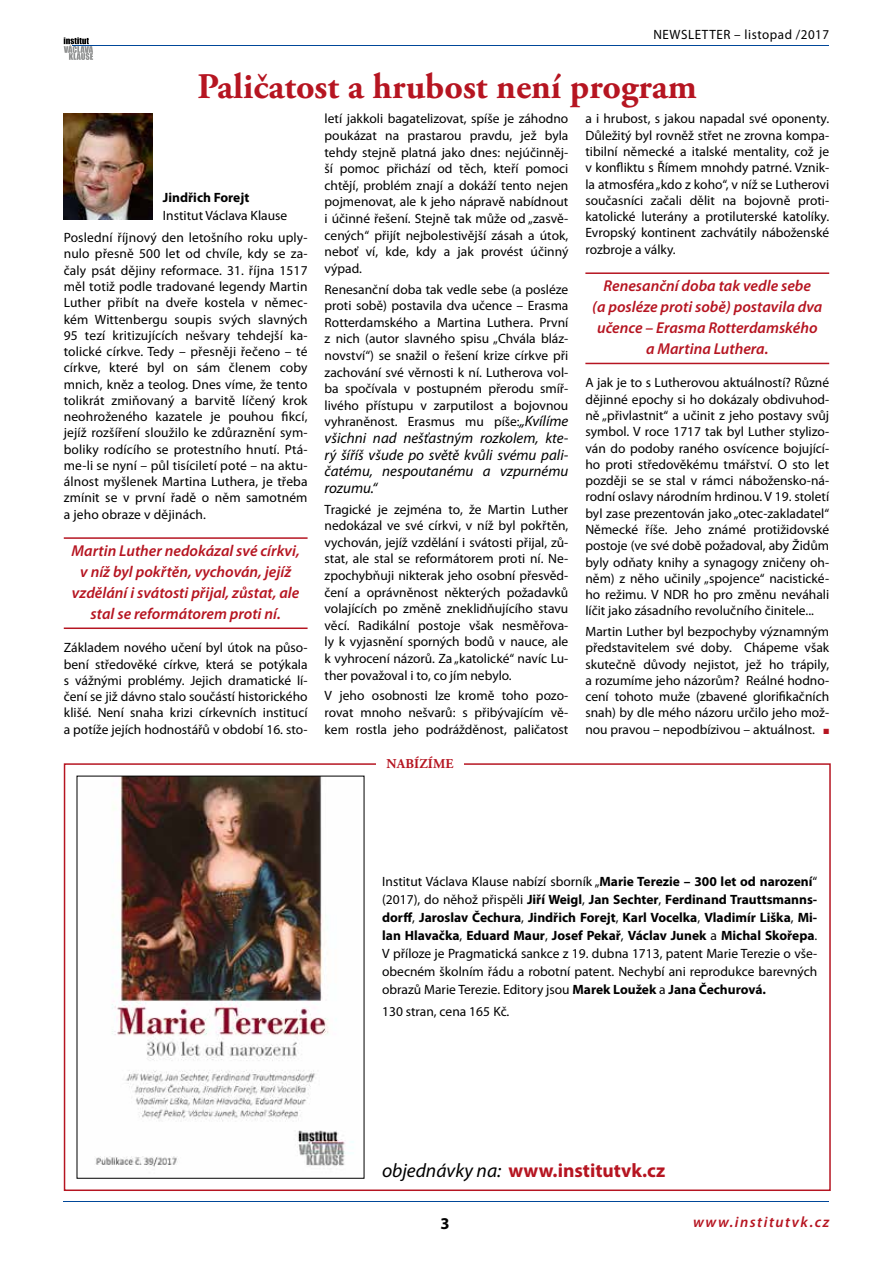
<style>
.page{position:relative;width:893px;height:1263px;background:#fff}
.page>*{position:absolute;margin:0;border:0;box-sizing:border-box;transform-origin:0 0}
.t1{font:700 36px "Adobe Garamond Pro";color:#b61521}
.t2{font:700 19.5px "Myriad Pro";color:#b61521}
.t3{font:700 16.5px "Myriad Pro";color:#000}
.t4{font:italic 600 15.75px/21px "Myriad Pro";color:#b61521;text-align:center}
.t5{font:italic 15px/16.6px "Myriad Pro";color:#000;text-align:justify}
.t6{font:italic 600 15px "Myriad Pro";letter-spacing:.1em;color:#b61521}
.t7{font:13.5px/16.6px "Myriad Pro";color:#000;text-align:justify}
.t8{font:13.5px "Myriad Pro";letter-spacing:.04em;color:#000}
.t9{font:700 13.5px "Myriad Pro";color:#000}
.t10{font:700 13.5px "Adobe Garamond Pro";letter-spacing:.015em;color:#b61521}
.s1{font-style:italic;font-size:15px}
.s2{color:#b61521}
.s3{font-weight:700}
.s4{font-weight:400;font-style:italic;color:#000}
</style>
<div class="page">
<hr style="left:64px;top:1201px;width:765px;height:1px;background:#004799">
<svg style="left:64px;top:37px;width:29px;height:23px"></svg>
<hr style="left:72px;top:45px;width:242px;height:1px;background:#004799">
<hr style="left:149px;top:45px;width:679px;height:1px;background:#004799">
<hr style="left:64px;top:537px;width:244px;height:2px;background:#b61521">
<hr style="left:64px;top:627px;width:244px;height:2px;background:#b61521">
<img style="left:63px;top:113px;width:89px;height:107px">
<hr style="left:585px;top:272px;width:244px;height:2px;background:#b61521">
<hr style="left:585px;top:363px;width:244px;height:1px;background:#b61521">
<div style="left:64px;top:763px;width:767px;height:428px;border:2px solid #b61521"></div>
<div style="left:376px;top:750px;width:88px;height:26px;background:#fff"></div>
<img style="left:95px;top:778px;width:259px;height:389px">
<div style="left:77px;top:776px;width:287px;height:403px;border:1px solid #000"></div>
<p class="t8" style="left:653px;top:27px;width:177px">NEWSLETTER – listopad /2017</p>
<h1 class="t1" style="left:197px;top:66px;width:501px">Paličatost a hrubost není program</h1>
<p class="t9" style="left:163px;top:190px;width:88px">Jindřich Forejt</p>
<p class="t7" style="left:163px;top:207px;width:126px">Institut Václava Klause</p>
<p class="t7" style="left:64px;top:230px;width:245px;line-height:16.2px">Poslední říjnový den letošního roku uply&shy;nulo přesně 500 let od chvíle, kdy se za&shy;čaly psát dějiny reformace. 31. října 1517 měl totiž podle tradované legendy Martin Luther přibít na dveře kostela v němec&shy;kém Wittenbergu soupis svých slavných 95 tezí kritizujících nešvary tehdejší ka&shy;tolické církve. Tedy – přesněji řečeno – té církve, které byl on sám členem coby mnich, kněz a teolog. Dnes víme, že tento tolikrát zmiňovaný a barvitě líčený krok neohroženého kazatele je pouhou fikcí, jejíž rozšíření sloužilo ke zdůraznění sym&shy;boliky rodícího se protestního hnutí. Ptá&shy;me-li se nyní – půl tisíciletí poté – na aktu&shy;álnost myšlenek Martina Luthera, je třeba zmínit se v první řadě o něm samotném a jeho obraze v dějinách.</p>
<p class="t4" style="left:72px;top:540px;width:230px">Martin Luther nedokázal své církvi, v níž byl pokřtěn, vychován, jejíž vzdělání i svátosti přijal, zůstat, ale stal se reformátorem proti ní.</p>
<p class="t7" style="left:64px;top:640px;width:245px;line-height:16.2px">Základem nového učení byl útok na půso&shy;bení středověké církve, která se potýkala s vážnými problémy. Jejich dramatické lí&shy;čení se již dávno stalo součástí historického klišé. Není snaha krizi církevních institucí a potíže jejích hodnostářů v období 16. sto-</p>
<p class="t7" style="left:325px;top:111px;width:245px">letí jakkoli bagatelizovat, spíše je záhodno poukázat na prastarou pravdu, jež byla tehdy stejně platná jako dnes: nejúčinněj&shy;ší pomoc přichází od těch, kteří pomoci chtějí, problém znají a dokáží tento nejen pojmenovat, ale k jeho nápravě nabídnout i účinné řešení. Stejně tak může od „zasvě&shy;cených“ přijít nejbolestivější zásah a útok, neboť ví, kde, kdy a jak provést účinný výpad.</p>
<p class="t7" style="left:325px;top:281px;width:245px">Renesanční doba tak vedle sebe (a posléze proti sobě) postavila dva učence – Erasma Rotterdamského a Martina Luthera. První z nich (autor slavného spisu „Chvála bláz&shy;novství“) se snažil o řešení krize církve při zachování své věrnosti k ní. Lutherova vol&shy;ba spočívala v postupném přerodu smíř&shy;livého přístupu v zarputilost a bojovnou vyhraněnost. Erasmus mu píše:<span class="s1">„Kvílíme</span></p>
<p class="t5" style="left:325px;top:430px;width:245px">všichni nad nešťastným rozkolem, kte&shy;rý šíříš všude po světě kvůli svému pali&shy;čatému, nespoutanému a vzpurnému rozumu.“</p>
<p class="t7" style="left:325px;top:501px;width:245px">Tragické je zejména to, že Martin Luther nedokázal ve své církvi, v níž byl pokřtěn, vychován, jejíž vzdělání i svátosti přijal, zů&shy;stat, ale stal se reformátorem proti ní. Ne&shy;zpochybňuji nikterak jeho osobní přesvěd&shy;čení a oprávněnost některých požadavků volajících po změně zneklidňujícího stavu věcí. Radikální postoje však nesměřova&shy;ly k vyjasnění sporných bodů v nauce, ale k vyhrocení názorů. Za „katolické“ navíc Lu&shy;ther považoval i to, co jím nebylo.</p>
<p class="t7" style="left:325px;top:688px;width:245px">V jeho osobnosti lze kromě toho pozo&shy;rovat mnoho nešvarů: s přibývajícím vě&shy;kem rostla jeho podrážděnost, paličatost</p>
<p class="t10" style="left:387px;top:756px;width:68px">NABÍZÍME</p>
<p class="t7" style="left:585px;top:111px;width:245px">a i hrubost, s jakou napadal své oponenty.<br>Důležitý byl rovněž střet ne zrovna kompa&shy;tibilní německé a italské mentality, což je v konfliktu s Římem mnohdy patrné. Vznik&shy;la atmosféra „kdo z koho“, v níž se Lutherovi současníci začali dělit na bojovně proti&shy;katolické luterány a protiluterské katolíky.<br>Evropský kontinent zachvátily náboženské rozbroje a války.</p>
<p class="t4" style="left:592px;top:275px;width:231px">Renesanční doba tak vedle sebe<br>(a posléze proti sobě) postavila dva učence – Erasma Rotterdamského a Martina Luthera.</p>
<p class="t7" style="left:585px;top:375px;width:245px">A jak je to s Lutherovou aktuálností? Různé dějinné epochy si ho dokázaly obdivuhod&shy;ně „přivlastnit“ a učinit z jeho postavy svůj symbol. V roce 1717 tak byl Luther stylizo&shy;ván do podoby raného osvícence bojující&shy;ho proti středověkému tmářství. O sto let později se se stal v rámci nábožensko-ná&shy;rodní oslavy národním hrdinou. V 19. století byl zase prezentován jako „otec-zakladatel“ Německé říše. Jeho známé protižidovské postoje (ve své době požadoval, aby Židům byly odňaty knihy a synagogy zničeny oh&shy;něm) z něho učinily „spojence“ nacistické&shy;ho režimu. V NDR ho pro změnu neváhali líčit jako zásadního revolučního činitele...</p>
<p class="t7" style="left:585px;top:623px;width:245px">Martin Luther byl bezpochyby významným představitelem své doby. Chápeme však skutečně důvody nejistot, jež ho trápily, a rozumíme jeho názorům? Reálné hodno&shy;cení tohoto muže (zbavené glorifikačních snah) by dle mého názoru určilo jeho mož&shy;nou pravou – nepodbízivou – aktuálnost. <span class="s2">■</span></p>
<p class="t7" style="left:382px;top:873px;width:437px;line-height:18px">Institut Václava Klause nabízí sborník „<span class="s3">Marie Terezie – 300 let od narození</span>“ (2017), do něhož přispěli <span class="s3">Jiří Weigl</span>, <span class="s3">Jan Sechter</span>, <span class="s3">Ferdinand Trauttsmanns&shy;dorff</span>, <span class="s3">Jaroslav Čechura</span>, <span class="s3">Jindřich Forejt</span>, <span class="s3">Karl Vocelka</span>, <span class="s3">Vladimír Liška</span>, <span class="s3">Mi&shy;lan Hlavačka</span>, <span class="s3">Eduard Maur</span>, <span class="s3">Josef Pekař</span>, <span class="s3">Václav Junek</span> a <span class="s3">Michal Skořepa</span>.<br>V příloze je Pragmatická sankce z 19. dubna 1713, patent Marie Terezie o vše&shy;obecném školním řádu a robotní patent. Nechybí ani reprodukce barevných obrazů Marie Terezie. Editory jsou <span class="s3">Marek Loužek</span> a <span class="s3">Jana Čechurová.</span></p>
<p class="t7" style="left:382px;top:1004px;width:129px">130 stran, cena 165 Kč.</p>
<h2 class="t2" style="left:382px;top:1159px;width:285px"><span class="s4">objednávky na:</span> www.institutvk.cz</h2>
<p class="t3" style="left:440px;top:1214px;width:11px">3</p>
<p class="t6" style="left:693px;top:1213px;width:138px">www.institutvk.cz</p>
</div>
